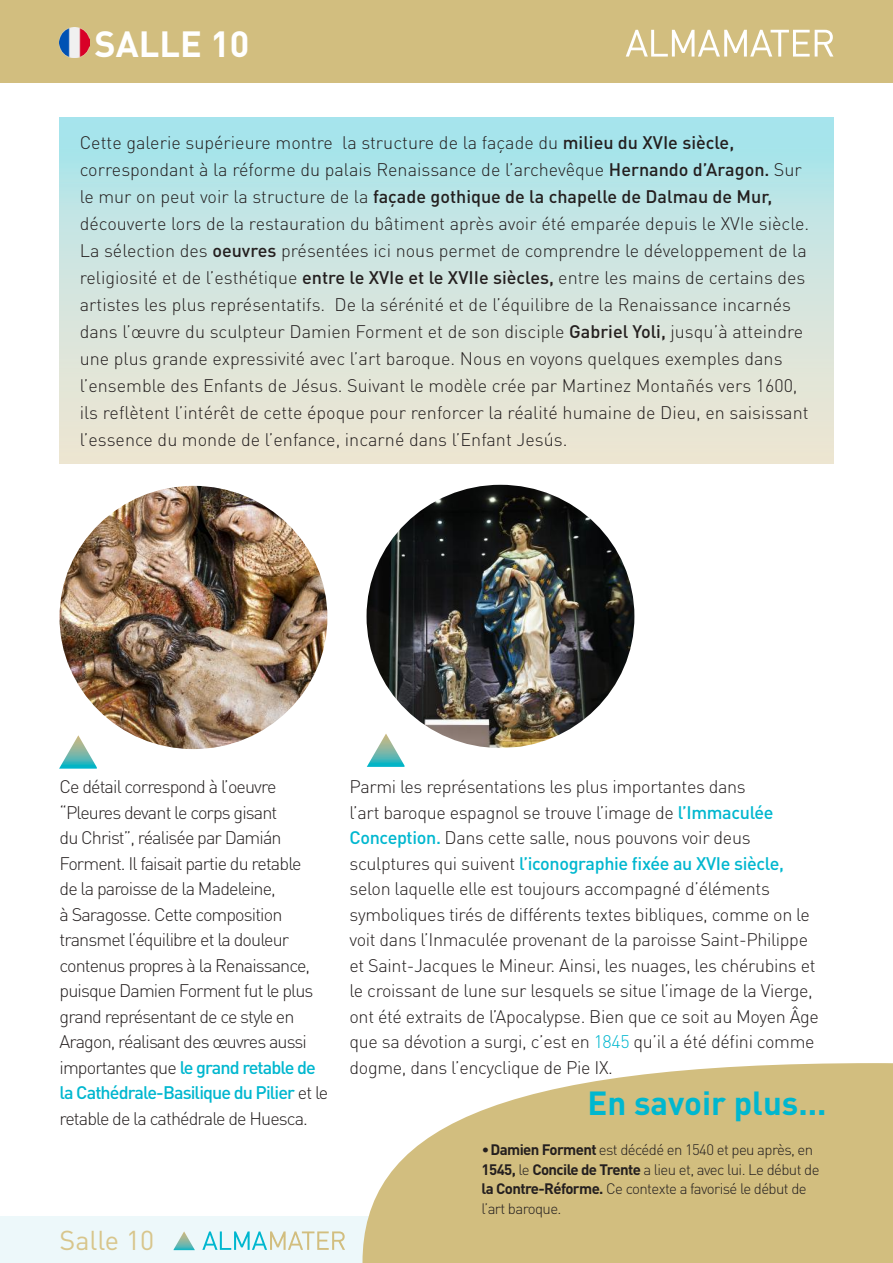
<style>
.page{position:relative;width:893px;height:1263px;background:#fff}
.page>*{position:absolute;margin:0;border:0;box-sizing:border-box;transform-origin:0 0}
.t1{font:700 36px "DIN Pro";color:#fff}
.t2{font:700 33px "DIN Pro";color:#00b7cf}
.t3{font:27px "DIN Pro";color:#d8c58b}
.t4{font:300 18px/27px "DIN Pro";color:#241f1f}
.t5{font:300 18px/25.5px "DIN Pro";letter-spacing:-.02em;color:#241f1f}
.t6{font:300 18px/25.5px "DIN Pro";letter-spacing:-.05em;color:#241f1f}
.t7{font:300 15px/19.5px "DIN Pro";letter-spacing:-.04em;color:#241f1f}
.s1{font-weight:500}
.s2{font-weight:500;color:#00b7cf}
.s3{color:#00b7cf}
.s4{font-weight:700}
</style>
<div class="page">
<div style="left:0;top:1216px;width:893px;height:47px;background:#edf8fa"></div>
<div style="left:0;top:0;width:893px;height:83px;background:#d2be7f"></div>
<svg style="left:174px;top:1231px;width:21px;height:19px"></svg>
<svg style="left:202px;top:1231px;width:143px;height:19px"></svg>
<svg style="left:626px;top:30px;width:207px;height:27px"></svg>
<img style="left:367px;top:485px;width:267px;height:263px">
<div style="left:60px;top:117px;width:773px;height:346px;background:linear-gradient(to bottom,#a8e4ed,#f4e6d1)"></div>
<img style="left:60px;top:486px;width:267px;height:263px">
<svg style="left:59px;top:735px;width:38px;height:34px"></svg>
<svg style="left:367px;top:733px;width:37px;height:34px"></svg>
<svg style="left:362px;top:1063px;width:531px;height:200px;background:#d8c791"></svg>
<img style="left:60px;top:27px;width:30px;height:30px">
<h1 class="t1" style="left:95px;top:20px;width:156px">SALLE 10</h1>
<p class="t4" style="left:80px;top:128px;width:731px">Cette galerie supérieure montre la structure de la façade du <span class="s1">milieu du XVIe siècle, </span>correspondant à la réforme du palais Renaissance de l’archevêque <span class="s1">Hernando d’Aragon.</span> Sur le mur on peut voir la structure de la <span class="s1">façade gothique de la chapelle de Dalmau de Mur, </span>découverte lors de la restauration du bâtiment après avoir été emparée depuis le XVIe siècle.<br>La sélection des <span class="s1">oeuvres</span> présentées ici nous permet de comprendre le développement de la religiosité et de l’esthétique <span class="s1">entre le XVIe et le XVIIe siècles,</span> entre les mains de certains des artistes les plus représentatifs. De la sérénité et de l’équilibre de la Renaissance incarnés dans l’œuvre du sculpteur Damien Forment et de son disciple <span class="s1">Gabriel Yoli,</span> jusqu’à atteindre une plus grande expressivité avec l’art baroque. Nous en voyons quelques exemples dans l’ensemble des Enfants de Jésus. Suivant le modèle crée par Martinez Montañés vers 1600, ils reflètent l’intérêt de cette époque pour renforcer la réalité humaine de Dieu, en saisissant l’essence du monde de l’enfance, incarné dans l’Enfant Jesús.</p>
<p class="t6" style="left:60px;top:773px;width:270px">Ce détail correspond à l’oeuvre “Pleures devant le corps gisant<br>du Christ”, réalisée par Damián Forment. Il faisait partie du retable<br>de la paroisse de la Madeleine,<br>à Saragosse. Cette composition transmet l’équilibre et la douleur contenus propres à la Renaissance, puisque Damien Forment fut le plus grand représentant de ce style en Aragon, réalisant des œuvres aussi importantes que <span class="s2">le grand retable de la Cathédrale-Basilique du Pilier</span> et le retable de la cathédrale de Huesca.</p>
<h3 class="t3" style="left:60px;top:1222px;width:96px">Salle 10</h3>
<p class="t5" style="left:350px;top:773px;width:471px">Parmi les représentations les plus importantes dans<br>l’art baroque espagnol se trouve l’image de <span class="s2">l’Immaculée Conception.</span> Dans cette salle, nous pouvons voir deus sculptures qui suivent <span class="s2">l’iconographie fixée au XVIe siècle, </span>selon laquelle elle est toujours accompagné d’éléments symboliques tirés de différents textes bibliques, comme on le voit dans l’Inmaculée provenant de la paroisse Saint-Philippe et Saint-Jacques le Mineur. Ainsi, les nuages, les chérubins et le croissant de lune sur lesquels se situe l’image de la Vierge, ont été extraits de l’Apocalypse. Bien que ce soit au Moyen Âge que sa dévotion a surgi, c’est en <span class="s3">1845</span> qu’il a été défini comme dogme, dans l’encyclique de Pie IX.</p>
<h2 class="t2" style="left:587px;top:1081px;width:241px">En savoir plus...</h2>
<p class="t7" style="left:482px;top:1139px;width:339px">• <span class="s4">Damien Forment</span> est décédé en 1540 et peu après, en <span class="s4">1545,</span> le <span class="s4">Concile de Trente</span> a lieu et, avec lui. Le début de <span class="s4">la Contre-Réforme.</span> Ce contexte a favorisé le début de l’art baroque.</p>
</div>
